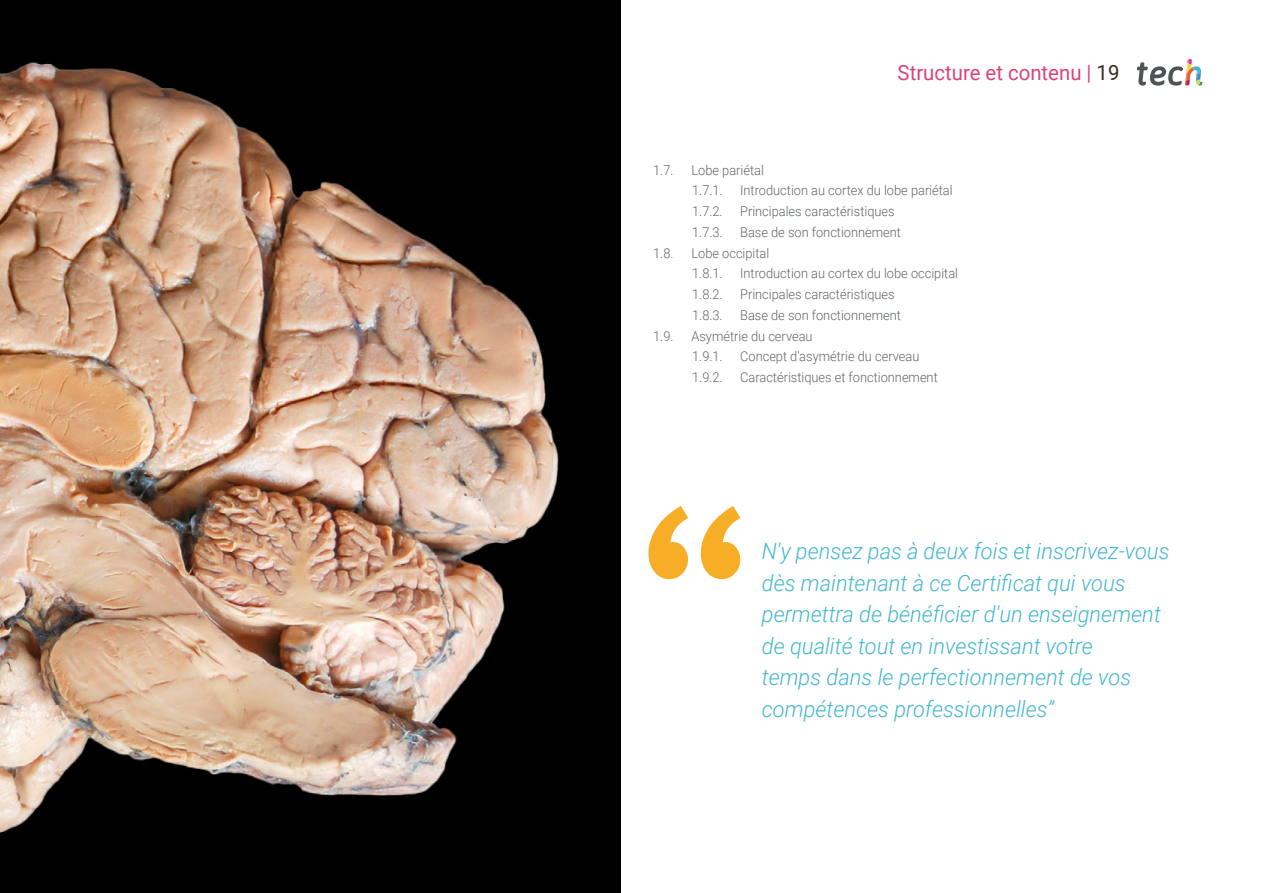
<style>
.page{position:relative;width:1263px;height:893px;background:#fff}
.page>*{position:absolute;margin:0;border:0;box-sizing:border-box;transform-origin:0 0}
.t1{font:italic 300 22.5px/31.5px "Roboto";color:#43b7cf}
.t2{font:21px "Roboto";color:#da447d}
.t3{font:300 13.5px/20.7px "Roboto";color:#61646a;scale:.95 1}
.s1{color:#312e20}
</style>
<div class="page">
<img style="left:0;top:0;width:621px;height:893px">
<svg style="left:648px;top:506px;width:92px;height:73px"></svg>
<svg style="left:1137px;top:59px;width:65px;height:27px"></svg>
<h2 class="t2" style="left:898px;top:57px;width:223px">Structure et contenu | <span class="s1">19</span></h2>
<p class="t3" style="left:653px;top:159px;width:23px">1.7.</p>
<p class="t3" style="left:691px;top:159px;width:78px">Lobe pariétal<br>1.7.1.</p>
<p class="t3" style="left:740px;top:180px;width:225px">Introduction au cortex du lobe pariétal</p>
<p class="t3" style="left:692px;top:201px;width:34px">1.7.2.</p>
<p class="t3" style="left:740px;top:201px;width:164px">Principales caractéristiques</p>
<p class="t3" style="left:692px;top:221px;width:34px">1.7.3.</p>
<p class="t3" style="left:740px;top:221px;width:171px">Base de son fonctionnement</p>
<p class="t3" style="left:653px;top:242px;width:23px">1.8.</p>
<p class="t3" style="left:691px;top:242px;width:83px">Lobe occipital<br>1.8.1.</p>
<p class="t3" style="left:740px;top:263px;width:231px">Introduction au cortex du lobe occipital</p>
<p class="t3" style="left:692px;top:284px;width:34px">1.8.2.</p>
<p class="t3" style="left:740px;top:284px;width:164px">Principales caractéristiques</p>
<p class="t3" style="left:692px;top:304px;width:34px">1.8.3.</p>
<p class="t3" style="left:740px;top:304px;width:171px">Base de son fonctionnement</p>
<p class="t3" style="left:653px;top:325px;width:23px">1.9.</p>
<p class="t3" style="left:691px;top:325px;width:129px">Asymétrie du cerveau<br>1.9.1.</p>
<p class="t3" style="left:740px;top:346px;width:190px">Concept d'asymétrie du cerveau</p>
<p class="t3" style="left:692px;top:367px;width:34px">1.9.2.</p>
<p class="t3" style="left:740px;top:367px;width:209px">Caractéristiques et fonctionnement</p>
<h1 class="t1" style="left:762px;top:535px;width:409px">N'y pensez pas à deux fois et inscrivez-vous dès maintenant à ce Certificat qui vous permettra de bénéficier d'un enseignement de qualité tout en investissant votre<br>temps dans le perfectionnement de vos compétences professionnelles”</h1>
</div>
